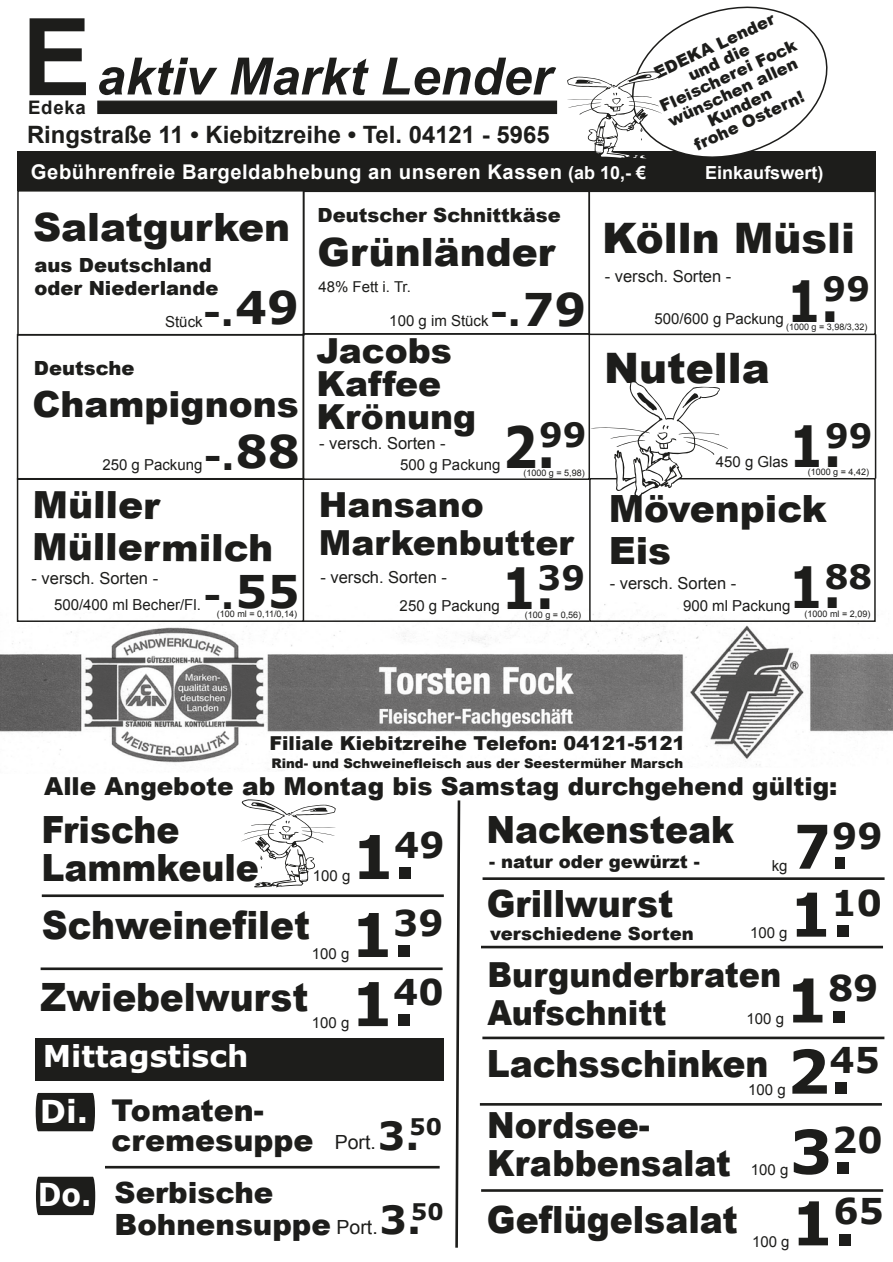
<style>
.page{position:relative;width:893px;height:1262px;background:#fff}
.page>*{position:absolute;margin:0;border:0;box-sizing:border-box;transform-origin:0 0}
.t1{font:700 60.3px "Verdana";color:#1d1d1b}
.t2{font:700 60.3px/67.9px "Verdana";color:#1d1d1b;scale:.86 1}
.t3{font:700 56.85px "Verdana";color:#1d1d1b;scale:.86 1}
.t4{font:italic 700 51.45px "Arial";color:#1d1d1b}
.t5{font:700 45px "Verdana";color:#1d1d1b}
.t6{font:900 42px "Arial";color:#1d1d1b}
.t7{font:900 39px "Arial";color:#1d1d1b;scale:.92 1}
.t8{font:900 39px "Arial";color:#1d1d1b}
.t9{font:700 38.85px "Verdana";color:#1d1d1b}
.t10{font:900 37.5px/37.5px "Arial";color:#1d1d1b;scale:.92 1}
.t11{font:900 37.5px/42.3px "Arial";color:#1d1d1b}
.t12{font:900 36px/37.5px "Arial";color:#1d1d1b;scale:.92 1}
.t13{font:700 36px "Verdana";color:#1d1d1b}
.t14{font:900 36px "Arial";color:#1d1d1b}
.t15{font:700 35.55px "Verdana";color:#1d1d1b}
.t16{font:900 34.5px/33px "Arial";color:#1d1d1b}
.t17{font:900 34.5px/37.5px "Arial";color:#1d1d1b;scale:.92 1}
.t18{font:700 33.45px "Verdana";color:#1d1d1b}
.t19{font:700 31.5px "Verdana";color:#fff;scale:.91 1}
.t20{font:900 30px/30px "Arial";color:#1d1d1b}
.t21{font:700 30px "Verdana";color:#fff}
.t22{font:900 29.25px/31.5px "Arial";color:#1d1d1b}
.t23{font:900 24.75px "Arial";color:#1d1d1b}
.t24{font:700 23.85px "Arial";color:#1d1d1b}
.t25{font:700 20.25px "Arial";letter-spacing:.025em;color:#fff}
.t26{font:900 19.5px/22.5px "Arial";color:#1d1d1b}
.t27{font:19.5px "Arial";color:#1d1d1b}
.t28{font:900 19.2px "Arial";color:#1d1d1b}
.t29{font:700 18.6px "Arial";letter-spacing:.04em;color:#1d1d1b}
.t30{font:900 18px "Arial";color:#1d1d1b}
.t31{font:700 18px "Arial";color:#fff}
.t32{font:16.5px "Arial";color:#1d1d1b}
.t33{font:900 16.5px/16.5px "Arial";color:#1d1d1b;text-align:center}
.t34{font:15.15px "Arial";color:#1d1d1b}
.t35{font:15px "Arial";color:#1d1d1b}
.t36{font:900 13.2px "Arial";color:#1d1d1b}
.t37{font:9px "Arial";color:#1d1d1b}
.s1{font-style:normal;font-size:107.25px}
.s2{font-size:18px}
.s3{font-size:45px}
.s4{font-family:"Verdana";font-weight:700;font-size:60.3px}
.s5{font-family:"Verdana";font-weight:700;font-size:31.5px;color:#fff}
</style>
<div class="page">
<img style="left:0;top:600px;width:892px;height:166px">
<div style="left:588px;top:190px;width:287px;height:145px;border:2px solid #1d1d1b"></div>
<div style="left:303px;top:190px;width:287px;height:144px;border:2px solid #1d1d1b"></div>
<div style="left:303px;top:333px;width:287px;height:147px;border:2px solid #1d1d1b"></div>
<div style="left:17px;top:334px;width:287px;height:145px;border:2px solid #1d1d1b"></div>
<hr style="left:874px;top:334px;width:2px;height:144px;background:#1d1d1b">
<div style="left:17px;top:478px;width:287px;height:144px;border:2px solid #1d1d1b"></div>
<hr style="left:303px;top:620px;width:286px;height:2px;background:#1d1d1b">
<div style="left:589px;top:478px;width:286px;height:144px;border:1px solid #1d1d1b"></div>
<svg style="left:455px;top:800px;width:6px;height:448px"></svg>
<hr style="left:482px;top:877px;width:402px;height:3px;background:#1d1d1b">
<div style="left:97px;top:101px;width:460px;height:13px;background:#1d1d1b"></div>
<hr style="left:481px;top:945px;width:402px;height:3px;background:#1d1d1b">
<hr style="left:482px;top:1036px;width:402px;height:3px;background:#1d1d1b">
<hr style="left:481px;top:1189px;width:402px;height:2px;background:#1d1d1b">
<div style="left:18px;top:152px;width:857px;height:39px;background:#1d1d1b"></div>
<div style="left:36px;top:1093px;width:59px;height:38px;background:#1d1d1b"></div>
<div style="left:36px;top:1176px;width:59px;height:39px;background:#1d1d1b"></div>
<hr style="left:105px;top:1165px;width:334px;height:3px;background:#1d1d1b">
<div style="left:35px;top:1037px;width:409px;height:43px;background:#1d1d1b"></div>
<hr style="left:42px;top:894px;width:402px;height:3px;background:#1d1d1b">
<hr style="left:480px;top:1103px;width:401px;height:2px;background:#1d1d1b">
<hr style="left:41px;top:967px;width:401px;height:3px;background:#1d1d1b">
<svg style="left:567px;top:6px;width:272px;height:153px"></svg>
<svg style="left:590px;top:381px;width:138px;height:116px"></svg>
<svg style="left:241px;top:799px;width:95px;height:88px"></svg>
<h3 class="t4" style="left:22px;top:43px;width:531px"><span class="s1">E</span>aktiv Markt Lender</h3>
<p class="t29" style="left:28px;top:95px;width:59px">Edeka</p>
<h3 class="t24" style="left:27px;top:119px;width:524px">Ringstraße 11 • Kiebitzreihe • Tel. 04121 - 5965</h3>
<p class="t33" style="left:643px;top:69px;width:150px;rotate:-25deg">EDEKA Lender und die<br>Fleischerei Fock wünschen allen<br>Kunden<br>frohe Ostern!</p>
<h3 class="t25" style="left:31px;top:158px;width:616px">Gebührenfreie Bargeldabhebung an unseren Kassen <span class="s2">(ab 10,- €</span></h3>
<p class="t31" style="left:705px;top:161px;width:120px">Einkaufswert)</p>
<h3 class="t8" style="left:33px;top:199px;width:259px">Salatgurken</h3>
<p class="t26" style="left:34px;top:253px;width:185px">aus Deutschland oder Niederlande</p>
<h3 class="t13" style="left:203px;top:289px;width:97px">-.<span class="s3">49</span></h3>
<p class="t34" style="left:165px;top:312px;width:39px">Stück</p>
<p class="t26" style="left:317px;top:203px;width:245px">Deutscher Schnittkäse</p>
<h3 class="t8" style="left:317px;top:223px;width:239px">Grünländer</h3>
<p class="t35" style="left:318px;top:277px;width:94px">48% Fett i. Tr.</p>
<p class="t34" style="left:389px;top:311px;width:101px">100 g im Stück</p>
<h3 class="t13" style="left:490px;top:290px;width:97px">-.<span class="s3">79</span></h3>
<h3 class="t6" style="left:602px;top:208px;width:254px">Kölln Müsli</h3>
<p class="t32" style="left:604px;top:265px;width:128px">- versch. Sorten -</p>
<h3 class="t18" style="left:822px;top:267px;width:49px">99</h3>
<p class="t37" style="left:786px;top:321px;width:83px">(1000 g = 3,98/3,32)</p>
<h2 class="t3" style="left:786px;top:264px;width:63px">1.</h2>
<p class="t34" style="left:654px;top:309px;width:131px">500/600 g Packung</p>
<p class="t26" style="left:34px;top:356px;width:102px">Deutsche</p>
<h3 class="t14" style="left:33px;top:377px;width:268px">Champignons</h3>
<h3 class="t13" style="left:204px;top:433px;width:97px">-.<span class="s3">88</span></h3>
<p class="t34" style="left:102px;top:454px;width:102px">250 g Packung</p>
<h3 class="t16" style="left:316px;top:333px;width:161px">Jacobs<br>Kaffee<br>Krönung</h3>
<h3 class="t18" style="left:539px;top:413px;width:49px">99</h3>
<h2 class="t3" style="left:502px;top:410px;width:63px">2.</h2>
<p class="t37" style="left:523px;top:467px;width:63px">(1000 g = 5,98)</p>
<p class="t32" style="left:319px;top:433px;width:128px">- versch. Sorten -</p>
<p class="t34" style="left:400px;top:454px;width:102px">500 g Packung</p>
<h3 class="t6" style="left:604px;top:338px;width:167px">Nutella</h3>
<h3 class="t18" style="left:825px;top:414px;width:49px">99</h3>
<h2 class="t3" style="left:788px;top:409px;width:63px">1.</h2>
<p class="t34" style="left:716px;top:452px;width:74px">450 g Glas</p>
<p class="t37" style="left:807px;top:466px;width:63px">(1000 g = 4,42)</p>
<h3 class="t11" style="left:32px;top:482px;width:243px">Müller<br>Müllermilch</h3>
<p class="t32" style="left:32px;top:567px;width:128px">- versch. Sorten -</p>
<h3 class="t5" style="left:236px;top:562px;width:65px">55</h3>
<h3 class="t13" style="left:204px;top:572px;width:32px">-.</h3>
<p class="t37" style="left:217px;top:608px;width:82px">(100 ml = 0,11/0,14)</p>
<p class="t34" style="left:54px;top:595px;width:148px">500/400 ml Becher/Fl.</p>
<h3 class="t16" style="left:319px;top:485px;width:256px;line-height:37.5px">Hansano<br>Markenbutter</h3>
<h3 class="t11" style="left:608px;top:487px;width:219px">Mövenpick<br>Eis</h3>
<p class="t32" style="left:609px;top:573px;width:128px">- versch. Sorten -</p>
<h3 class="t18" style="left:824px;top:555px;width:49px">88</h3>
<h3 class="t18" style="left:537px;top:556px;width:49px">39</h3>
<h2 class="t3" style="left:788px;top:550px;width:63px">1.</h2>
<h2 class="t3" style="left:501px;top:551px;width:63px">1.</h2>
<p class="t32" style="left:320px;top:566px;width:128px">- versch. Sorten -</p>
<p class="t34" style="left:399px;top:595px;width:102px">250 g Packung</p>
<p class="t34" style="left:683px;top:596px;width:109px">900 ml Packung</p>
<p class="t37" style="left:804px;top:607px;width:67px">(1000 ml = 2,09)</p>
<p class="t37" style="left:525px;top:609px;width:58px">(100 g = 0,56)</p>
<p class="t28" style="left:269px;top:729px;width:417px">Filiale Kiebitzreihe Telefon: 04121-5121</p>
<p class="t36" style="left:271px;top:754px;width:413px">Rind- und Schweinefleisch aus der Seestermüher Marsch</p>
<h3 class="t23" style="left:44px;top:768px;width:794px">Alle Angebote ab Montag bis Samstag durchgehend gültig:</h3>
<h3 class="t10" style="left:41px;top:809px;width:238px">Frische<br>Lammkeule</h3>
<p class="t34" style="left:313px;top:865px;width:39px">100 g</p>
<h1 class="t1" style="left:351px;top:818px;width:95px">1.<sup>49</sup></h1>
<h3 class="t7" style="left:42px;top:897px;width:293px">Schweinefilet</h3>
<p class="t34" style="left:312px;top:943px;width:39px">100 g</p>
<h1 class="t1" style="left:350px;top:895px;width:95px">1.<sup>39</sup></h1>
<h3 class="t7" style="left:41px;top:968px;width:440px">Zwiebelwurst <span class="s4">1.</span><sup>40</sup></h3>
<p class="t34" style="left:312px;top:1012px;width:39px">100 g</p>
<h3 class="t21" style="left:43px;top:1036px;width:207px">Mittagstisch</h3>
<h3 class="t20" style="left:111px;top:1094px;width:204px;text-indent:-71px"><span class="s5">Di.</span> Tomaten&shy;cremesuppe</h3>
<h3 class="t19" style="left:38px;top:1174px;width:60px">Do.</h3>
<h3 class="t9" style="left:378px;top:1110px;width:66px">3.<sup>50</sup></h3>
<p class="t27" style="left:335px;top:1129px;width:43px">Port.</p>
<h3 class="t22" style="left:115px;top:1176px;width:218px">Serbische<br>Bohnensuppe</h3>
<h3 class="t9" style="left:379px;top:1195px;width:66px">3.<sup>50</sup></h3>
<p class="t27" style="left:336px;top:1214px;width:43px">Port.</p>
<h3 class="t10" style="left:486px;top:810px;width:271px">Nackensteak</h3>
<p class="t30" style="left:489px;top:848px;width:212px">- natur oder gewürzt -</p>
<h3 class="t10" style="left:486px;top:884px;width:205px">Grillwurst</h3>
<p class="t30" style="left:490px;top:920px;width:205px">verschiedene Sorten</p>
<p class="t34" style="left:771px;top:855px;width:17px">kg</p>
<p class="t34" style="left:750px;top:923px;width:39px">100 g</p>
<h3 class="t15" style="left:832px;top:812px;width:52px">99</h3>
<h1 class="t2" style="left:789px;top:813px;width:110px">7.<br>1.<sup>10</sup></h1>
<h3 class="t17" style="left:487px;top:955px;width:321px">Burgunderbraten<br>Aufschnitt</h3>
<p class="t34" style="left:746px;top:1008px;width:39px">100 g</p>
<h1 class="t1" style="left:785px;top:961px;width:95px">1.<sup>89</sup></h1>
<h1 class="t1" style="left:787px;top:1032px;width:95px">2.<sup>45</sup></h1>
<h3 class="t10" style="left:487px;top:1043px;width:308px">Lachsschinken</h3>
<p class="t34" style="left:748px;top:1080px;width:39px">100 g</p>
<h3 class="t12" style="left:487px;top:1105px;width:266px">Nordsee-<br>Krabbensalat</h3>
<h3 class="t10" style="left:487px;top:1199px;width:274px">Geflügelsalat</h3>
<h1 class="t1" style="left:789px;top:1112px;width:95px">3.<sup>20</sup></h1>
<p class="t34" style="left:750px;top:1160px;width:39px">100 g</p>
<p class="t34" style="left:752px;top:1231px;width:39px">100 g</p>
<h1 class="t1" style="left:790px;top:1184px;width:95px">1.<sup>65</sup></h1>
</div>
